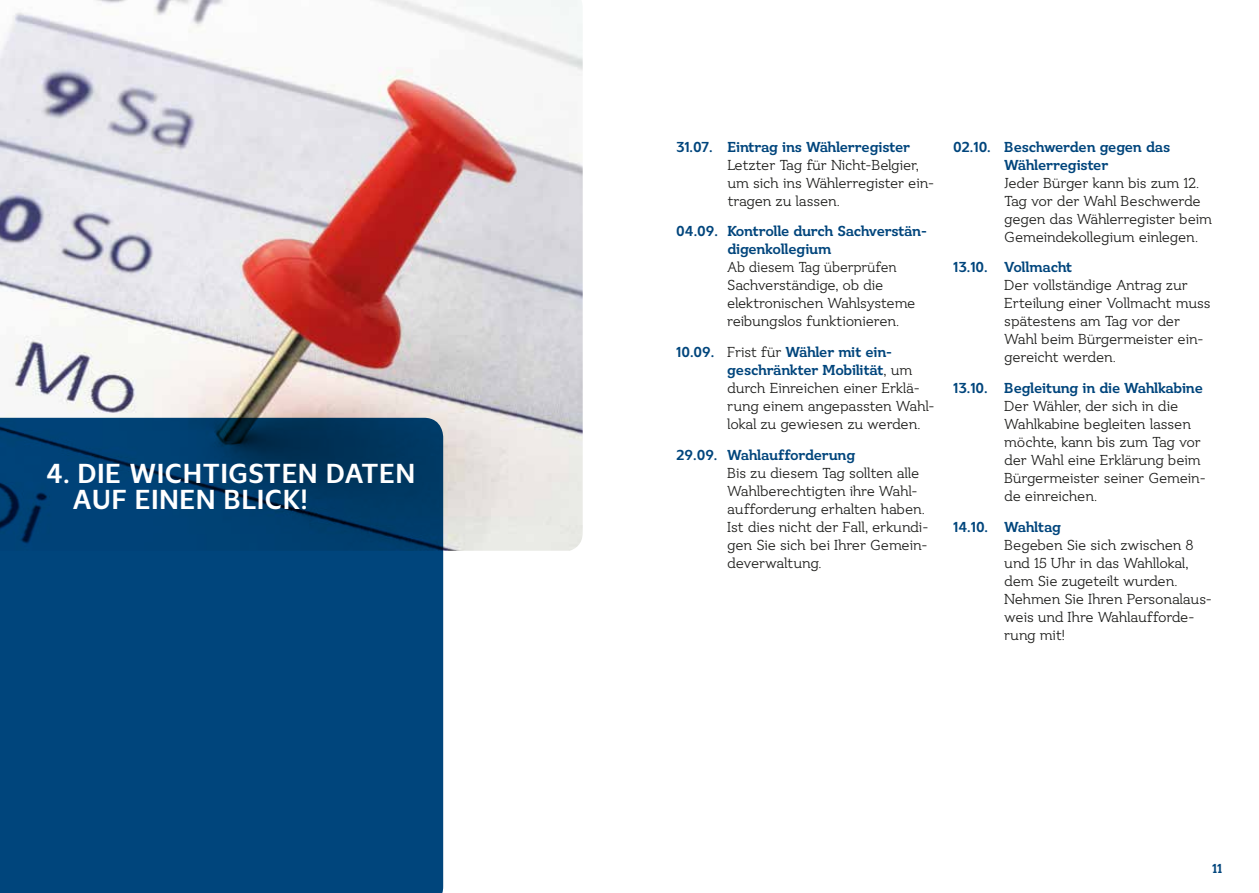
<style>
.page{position:relative;width:1259px;height:893px;background:#fff}
.page>*{position:absolute;margin:0;border:0;box-sizing:border-box;transform-origin:0 0}
.t1{font:700 28.5px/25.5px "Ostbe Sans";letter-spacing:.01em;color:#fff}
.t2{font:15px/18px "Ostbe Serif";letter-spacing:-.01em;color:#1d1d1b}
.t3{font:15px/18px "Ostbe Serif";letter-spacing:-.01em;color:#1d1d1b;scale:.95 1}
.t4{font:700 15px/18px "Ostbe Serif";letter-spacing:-.02em;color:#00457c}
.t5{font:700 13.5px "Ostbe Serif";color:#00457c}
.s1{font-family:"Ostbe Sans";font-weight:700;color:#00457c}
.s2{font-weight:700;color:#00457c}
.s3{font-family:"Ostbe Sans"}
</style>
<div class="page">
<img style="left:0;top:0;width:583px;height:551px">
<svg style="left:0;top:418px;width:443px;height:475px;background:#004276"></svg>
<h1 class="t1" style="left:72px;top:462px;width:345px;text-indent:-26px">4. DIE WICHTIGSTEN DATEN<br>AUF EINEN BLICK!</h1>
<p class="t2" style="left:727px;top:138px;width:208px;text-indent:-51px"><span class="s1">31.07.</span> <span class="s2">Eintrag ins Wählerregister<br></span>Letzter Tag für Nicht-Belgier, um sich ins Wählerregister ein&shy;tragen zu lassen.</p>
<p class="t4" style="left:727px;top:223px;width:201px;text-indent:-51px"><span class="s3">04.09.</span> Kontrolle durch Sachverstän&shy;digenkollegium</p>
<p class="t3" style="left:727px;top:259px;width:199px">Ab diesem Tag überprüfen<br>Sachverständige, ob die elektronischen Wahlsysteme reibungslos funktionieren.</p>
<p class="t2" style="left:727px;top:344px;width:209px;text-indent:-51px"><span class="s1">10.09.</span> Frist für <span class="s2">Wähler mit ein&shy;geschränkter Mobilität</span>, um durch Einreichen einer Erklä&shy;rung einem angepassten Wahl&shy;lokal zu gewiesen zu werden.</p>
<p class="t2" style="left:727px;top:447px;width:202px;text-indent:-51px"><span class="s1">29.09.</span> <span class="s2">Wahlaufforderung<br></span>Bis zu diesem Tag sollten alle<br>Wahlberechtigten ihre Wahl&shy;aufforderung erhalten haben.<br>Ist dies nicht der Fall, erkundi&shy;gen Sie sich bei Ihrer Gemein&shy;deverwaltung.</p>
<p class="t4" style="left:1004px;top:138px;width:168px;text-indent:-51px"><span class="s3">02.10.</span> Beschwerden gegen das<br>Wählerregister</p>
<p class="t2" style="left:1004px;top:174px;width:209px">Jeder Bürger kann bis zum 12.<br>Tag vor der Wahl Beschwerde gegen das Wählerregister beim<br>Gemeindekollegium einlegen.</p>
<p class="t2" style="left:1004px;top:259px;width:208px;text-indent:-51px"><span class="s1">13.10.</span> <span class="s2">Vollmacht<br></span>Der vollständige Antrag zur<br>Erteilung einer Vollmacht muss spätestens am Tag vor der<br>Wahl beim Bürgermeister ein&shy;gereicht werden.</p>
<p class="t2" style="left:1004px;top:380px;width:203px;text-indent:-51px"><span class="s1">13.10.</span> <span class="s2">Begleitung in die Wahlkabine<br></span>Der Wähler, der sich in die<br>Wahlkabine begleiten lassen möchte, kann bis zum Tag vor der Wahl eine Erklärung beim<br>Bürgermeister seiner Gemein&shy;de einreichen.</p>
<p class="t2" style="left:1004px;top:519px;width:209px;text-indent:-51px"><span class="s1">14.10.</span> <span class="s2">Wahltag<br></span>Begeben Sie sich zwischen 8 und 15 Uhr in das Wahllokal, dem Sie zugeteilt wurden.<br>Nehmen Sie Ihren Personalaus&shy;weis und Ihre Wahlaufforde&shy;rung mit!</p>
<p class="t5" style="left:1212px;top:861px;width:11px">11</p>
</div>
